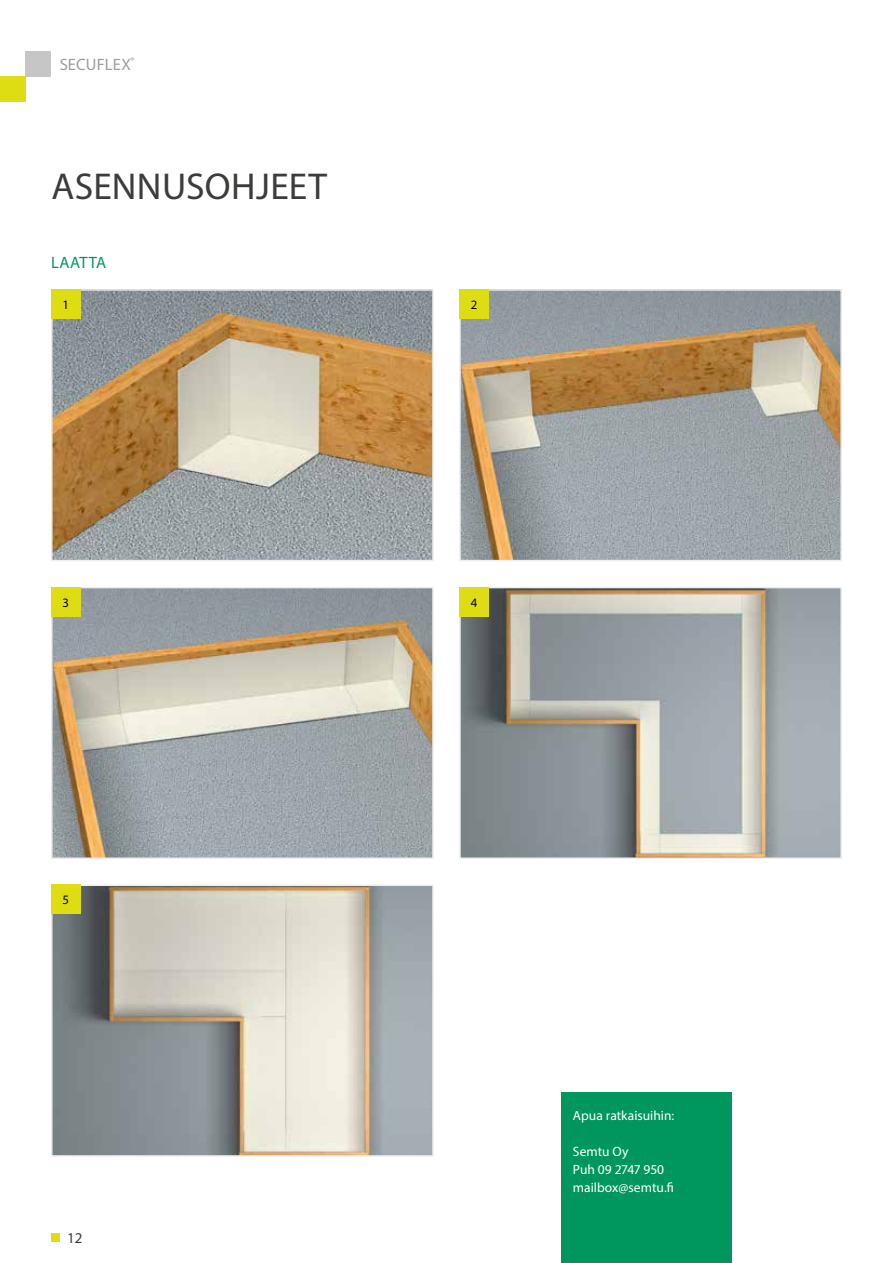
<style>
.page{position:relative;width:893px;height:1263px;background:#fff}
.page>*{position:absolute;margin:0;border:0;box-sizing:border-box;transform-origin:0 0}
.t1{font:37.5px "Myriad Pro";letter-spacing:.01em;color:#3c3c3b}
.t2{font:16.5px "Myriad Pro";letter-spacing:.01em;color:#9d9d9c}
.t3{font:16.5px "Myriad Pro";letter-spacing:.035em;color:#00975f}
.t4{font:15px "Myriad Pro";color:#3c3c3b}
.t5{font:13.5px/18px "Myriad Pro";color:#fff}
.t6{font:12.9px "Myriad Pro";color:#000}
</style>
<div class="page">
<div style="left:51px;top:1233px;width:9px;height:8px;background:#dedd14"></div>
<div style="left:26px;top:51px;width:25px;height:26px;background:#c6c6c6"></div>
<div style="left:0;top:77px;width:26px;height:25px;background:#dedd14"></div>
<img style="left:54px;top:292px;width:377px;height:266px">
<div style="left:51px;top:289px;width:383px;height:272px;border:2px solid #ededed"></div>
<img style="left:462px;top:292px;width:377px;height:266px">
<div style="left:459px;top:289px;width:383px;height:272px;border:2px solid #ededed"></div>
<img style="left:54px;top:590px;width:377px;height:266px">
<div style="left:51px;top:587px;width:383px;height:272px;border:2px solid #ededed"></div>
<img style="left:462px;top:590px;width:377px;height:266px">
<div style="left:459px;top:587px;width:383px;height:272px;border:2px solid #ededed"></div>
<img style="left:54px;top:887px;width:377px;height:267px">
<div style="left:51px;top:884px;width:383px;height:273px;border:2px solid #ededed"></div>
<div style="left:561px;top:1093px;width:170px;height:170px;background:#00975f"></div>
<div style="left:51px;top:289px;width:30px;height:30px;background:#dedd14"></div>
<div style="left:459px;top:289px;width:30px;height:30px;background:#dedd14"></div>
<div style="left:51px;top:587px;width:30px;height:30px;background:#dedd14"></div>
<div style="left:459px;top:587px;width:30px;height:30px;background:#dedd14"></div>
<div style="left:51px;top:884px;width:30px;height:30px;background:#dedd14"></div>
<p class="t2" style="left:60px;top:54px;width:76px">SECUFLEX<sup>®</sup></p>
<h1 class="t1" style="left:51px;top:163px;width:277px">ASENNUSOHJEET</h1>
<p class="t3" style="left:51px;top:252px;width:57px">LAATTA</p>
<p class="t6" style="left:63px;top:297px;width:8px">1</p>
<p class="t6" style="left:471px;top:297px;width:8px">2</p>
<p class="t6" style="left:63px;top:594px;width:8px">3</p>
<p class="t6" style="left:471px;top:594px;width:8px">4</p>
<p class="t6" style="left:63px;top:892px;width:8px">5</p>
<p class="t4" style="left:67px;top:1228px;width:17px">12</p>
<p class="t5" style="left:573px;top:1106px;width:103px">Apua ratkaisuihin:</p>
<p class="t5" style="left:573px;top:1142px;width:102px">Semtu Oy<br>Puh 09 2747 950 mailbox@semtu.fi</p>
</div>
